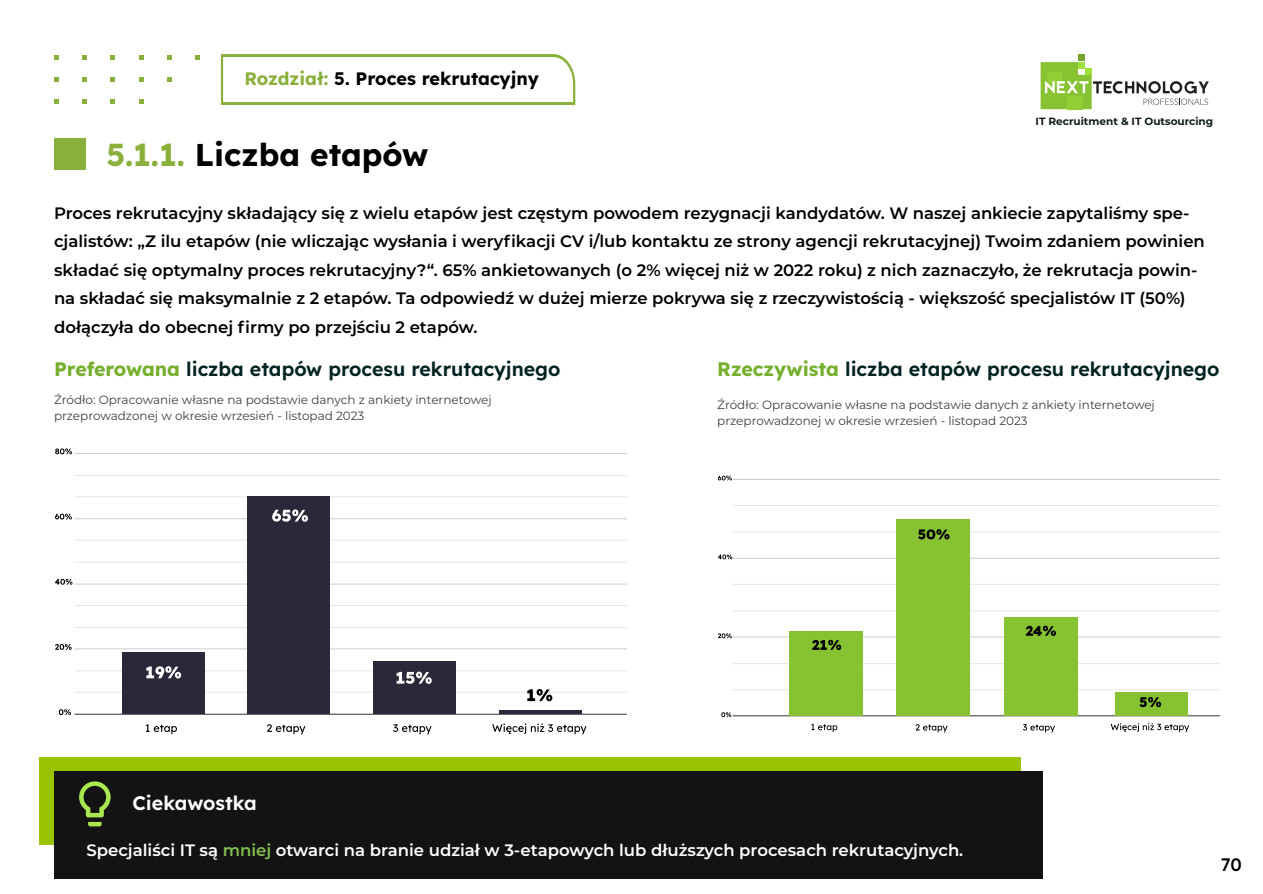
<style>
.page{position:relative;width:1263px;height:894px;background:#fff}
.page>*{position:absolute;margin:0;border:0;box-sizing:border-box;transform-origin:0 0}
.t1{font:700 31.5px "Lexend";color:#000}
.t2{font:600 19.5px "Lexend";color:#002321}
.t3{font:600 19.5px "Lexend";color:#fff}
.t4{font:700 18px "Lexend";color:#000}
.t5{font:500 18px "Lexend";color:#020203}
.t6{font:600 16.5px/28.5px "Montserrat";color:#000}
.t7{font:600 16.5px "Montserrat";color:#fff}
.t8{font:12px/16.5px "Montserrat";color:#3f3f3f}
.t9{font:700 10.5px "Montserrat";color:#101e15}
.s1{color:#8ab03b}
.s2{font-weight:700;color:#75af2c}
.s3{color:#85be50}
</style>
<div class="page">
<div style="left:39px;top:756px;width:981px;height:87px;background:#99c300"></div>
<div style="left:54px;top:770px;width:988px;height:108px;background:#131313"></div>
<svg style="left:79px;top:781px;width:32px;height:45px"></svg>
<svg style="left:221px;top:54px;width:355px;height:50px"></svg>
<div style="left:54px;top:138px;width:32px;height:32px;background:#89b03a"></div>
<svg style="left:1040px;top:55px;width:168px;height:54px"></svg>
<svg style="left:54px;top:55px;width:4px;height:4px"></svg>
<svg style="left:54px;top:77px;width:4px;height:4px"></svg>
<svg style="left:54px;top:99px;width:4px;height:4px"></svg>
<svg style="left:82px;top:55px;width:5px;height:4px"></svg>
<svg style="left:82px;top:77px;width:5px;height:4px"></svg>
<svg style="left:82px;top:99px;width:5px;height:4px"></svg>
<svg style="left:110px;top:55px;width:5px;height:4px"></svg>
<svg style="left:110px;top:77px;width:5px;height:4px"></svg>
<svg style="left:110px;top:99px;width:5px;height:4px"></svg>
<svg style="left:139px;top:55px;width:4px;height:4px"></svg>
<svg style="left:139px;top:77px;width:4px;height:4px"></svg>
<svg style="left:139px;top:99px;width:4px;height:4px"></svg>
<svg style="left:167px;top:55px;width:5px;height:4px"></svg>
<svg style="left:167px;top:77px;width:5px;height:4px"></svg>
<svg style="left:195px;top:55px;width:5px;height:4px"></svg>
<hr style="left:74px;top:713px;width:553px;height:1px;background:#333">
<hr style="left:74px;top:648px;width:553px;height:1px;background:#ccc">
<hr style="left:74px;top:583px;width:553px;height:1px;background:#ccc">
<hr style="left:74px;top:518px;width:553px;height:1px;background:#ccc">
<hr style="left:74px;top:453px;width:553px;height:1px;background:#ccc">
<hr style="left:74px;top:691px;width:553px;height:1px;background:#e6e6e6">
<hr style="left:74px;top:670px;width:553px;height:1px;background:#e6e6e6">
<hr style="left:74px;top:627px;width:553px;height:1px;background:#e6e6e6">
<hr style="left:74px;top:605px;width:553px;height:1px;background:#e6e6e6">
<hr style="left:74px;top:561px;width:553px;height:1px;background:#e6e6e6">
<hr style="left:74px;top:539px;width:553px;height:1px;background:#e6e6e6">
<hr style="left:74px;top:496px;width:553px;height:1px;background:#e6e6e6">
<hr style="left:74px;top:475px;width:553px;height:1px;background:#e6e6e6">
<div style="left:247px;top:496px;width:83px;height:217px;background:#2d273a"></div>
<div style="left:122px;top:652px;width:83px;height:61px;background:#2d273a"></div>
<div style="left:373px;top:661px;width:82px;height:52px;background:#2d273a"></div>
<hr style="left:500px;top:710px;width:82px;height:3px;background:#2d273a">
<svg style="left:59px;top:709px;width:12px;height:5px"></svg>
<svg style="left:55px;top:644px;width:17px;height:5px"></svg>
<svg style="left:55px;top:578px;width:17px;height:6px"></svg>
<svg style="left:55px;top:513px;width:17px;height:6px"></svg>
<svg style="left:55px;top:448px;width:17px;height:6px"></svg>
<svg style="left:267px;top:724px;width:38px;height:10px"></svg>
<svg style="left:146px;top:724px;width:31px;height:10px"></svg>
<svg style="left:393px;top:724px;width:38px;height:10px"></svg>
<svg style="left:492px;top:723px;width:94px;height:11px"></svg>
<svg style="left:272px;top:509px;width:36px;height:12px"></svg>
<svg style="left:146px;top:666px;width:35px;height:12px"></svg>
<svg style="left:396px;top:671px;width:36px;height:12px"></svg>
<svg style="left:527px;top:689px;width:25px;height:12px"></svg>
<hr style="left:733px;top:715px;width:487px;height:1px;background:#333">
<hr style="left:733px;top:636px;width:487px;height:1px;background:#ccc">
<hr style="left:733px;top:557px;width:487px;height:1px;background:#ccc">
<hr style="left:733px;top:479px;width:487px;height:1px;background:#ccc">
<hr style="left:733px;top:689px;width:487px;height:1px;background:#e6e6e6">
<hr style="left:733px;top:663px;width:487px;height:1px;background:#e6e6e6">
<hr style="left:733px;top:610px;width:487px;height:1px;background:#e6e6e6">
<hr style="left:733px;top:584px;width:487px;height:1px;background:#e6e6e6">
<hr style="left:733px;top:531px;width:487px;height:1px;background:#e6e6e6">
<hr style="left:733px;top:505px;width:487px;height:1px;background:#e6e6e6">
<div style="left:896px;top:519px;width:73px;height:196px;background:#87c232"></div>
<div style="left:1004px;top:617px;width:73px;height:98px;background:#87c232"></div>
<div style="left:789px;top:631px;width:73px;height:84px;background:#87c232"></div>
<div style="left:1114px;top:691px;width:73px;height:24px;background:#87c232"></div>
<svg style="left:721px;top:712px;width:10px;height:4px"></svg>
<svg style="left:718px;top:633px;width:13px;height:5px"></svg>
<svg style="left:718px;top:554px;width:14px;height:5px"></svg>
<svg style="left:718px;top:475px;width:14px;height:5px"></svg>
<svg style="left:915px;top:724px;width:32px;height:8px"></svg>
<svg style="left:1023px;top:724px;width:32px;height:8px"></svg>
<svg style="left:811px;top:723px;width:26px;height:8px"></svg>
<svg style="left:1110px;top:723px;width:79px;height:9px"></svg>
<svg style="left:918px;top:529px;width:31px;height:10px"></svg>
<svg style="left:1025px;top:625px;width:31px;height:10px"></svg>
<svg style="left:812px;top:639px;width:29px;height:10px"></svg>
<svg style="left:1139px;top:697px;width:22px;height:10px"></svg>
<p class="t4" style="left:244px;top:65px;width:296px"><span class="s1">Rozdział:</span> 5. Proces rekrutacyjny</p>
<p class="t9" style="left:1035px;top:113px;width:179px">IT Recruitment &amp; IT Outsourcing</p>
<h1 class="t1" style="left:106px;top:132px;width:323px"><span class="s1">5.1.1.</span> Liczba etapów</h1>
<p class="t6" style="left:54px;top:198px;width:1152px">Proces rekrutacyjny składający się z wielu etapów jest częstym powodem rezygnacji kandydatów. W naszej ankiecie zapytaliśmy spe&shy;cjalistów: „Z ilu etapów (nie wliczając wysłania i weryfikacji CV i/lub kontaktu ze strony agencji rekrutacyjnej) Twoim zdaniem powinien składać się optymalny proces rekrutacyjny?“. 65% ankietowanych (o 2% więcej niż w 2022 roku) z nich zaznaczyło, że rekrutacja powin&shy;na składać się maksymalnie z 2 etapów. Ta odpowiedź w dużej mierze pokrywa się z rzeczywistością - większość specjalistów IT (50%) dołączyła do obecnej firmy po przejściu 2 etapów.</p>
<p class="t2" style="left:54px;top:355px;width:508px"><span class="s2">Preferowana</span> liczba etapów procesu rekrutacyjnego</p>
<p class="t2" style="left:717px;top:355px;width:503px"><span class="s2">Rzeczywista</span> liczba etapów procesu rekrutacyjnego</p>
<p class="t8" style="left:54px;top:391px;width:439px">Źródło: Opracowanie własne na podstawie danych z ankiety internetowej przeprowadzonej w okresie wrzesień - listopad 2023</p>
<p class="t8" style="left:717px;top:395px;width:439px">Źródło: Opracowanie własne na podstawie danych z ankiety internetowej przeprowadzonej w okresie wrzesień - listopad 2023</p>
<p class="t3" style="left:132px;top:788px;width:126px">Ciekawostka</p>
<p class="t7" style="left:86px;top:838px;width:878px">Specjaliści IT są <span class="s3">mniej</span> otwarci na branie udział w 3-etapowych lub dłuższych procesach rekrutacyjnych.</p>
<p class="t5" style="left:1220px;top:850px;width:23px">70</p>
</div>
